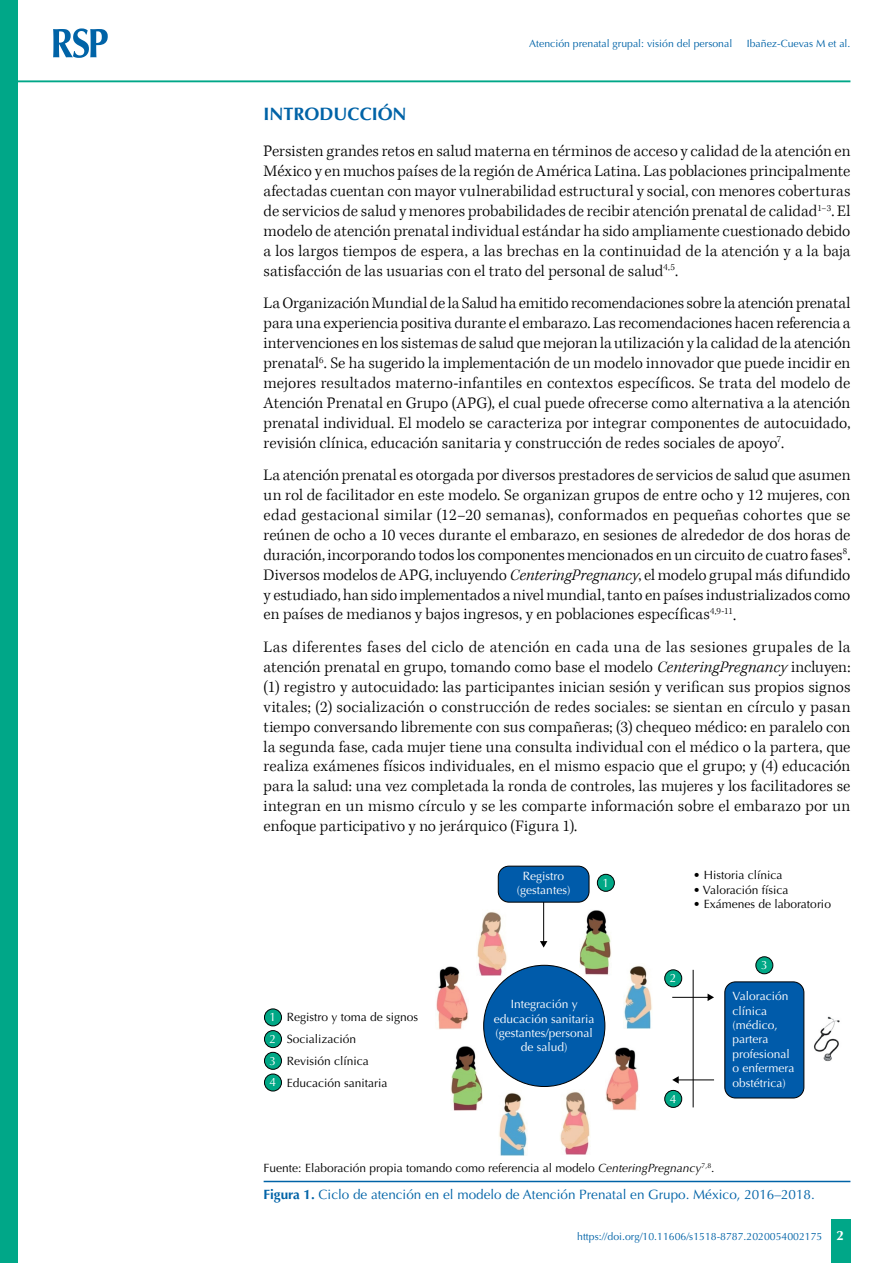
<style>
.page{position:relative;width:893px;height:1263px;background:#fff}
.page>*{position:absolute;margin:0;border:0;box-sizing:border-box;transform-origin:0 0}
.t1{font:700 18px "Optima LT Std";color:#0063a7}
.t2{font:300 16.5px/20px "Kepler Std";letter-spacing:.005em;color:#000;text-align:justify}
.t3{font:13.5px "Optima LT Std";color:#0063a7}
.t4{font:700 13.5px "Optima LT Std";color:#fff}
.t5{font:12px/14.4px "Optima";color:#fff;text-align:center}
.t6{font:12px/21.9px "Optima";color:#000}
.t7{font:12px "Optima LT Std";color:#000}
.t8{font:10.5px "Optima LT Std";color:#0063a7}
.s1{font-style:italic}
.s2{font-weight:700}
</style>
<div class="page">
<div style="left:831px;top:1220px;width:20px;height:43px;background:#00a788"></div>
<div style="left:0;top:0;width:18px;height:1263px;background:#00a788"></div>
<svg style="left:53px;top:28px;width:55px;height:30px"></svg>
<hr style="left:18px;top:80px;width:832px;height:2px;background:#00a788">
<hr style="left:264px;top:1181px;width:586px;height:1px;background:#0063a7">
<div style="left:264px;top:1009px;width:17px;height:17px;background:#00a886;border-radius:50%"></div>
<div style="left:264px;top:1008px;width:18px;height:18px;border:1px solid #000;border-radius:50%"></div>
<div style="left:264px;top:1030px;width:17px;height:17px;background:#00a886;border-radius:50%"></div>
<div style="left:264px;top:1030px;width:18px;height:18px;border:1px solid #000;border-radius:50%"></div>
<div style="left:264px;top:1052px;width:17px;height:17px;background:#00a886;border-radius:50%"></div>
<div style="left:264px;top:1052px;width:18px;height:18px;border:1px solid #000;border-radius:50%"></div>
<div style="left:264px;top:1074px;width:17px;height:17px;background:#00a886;border-radius:50%"></div>
<div style="left:264px;top:1074px;width:18px;height:17px;border:1px solid #000;border-radius:50%"></div>
<img style="left:804px;top:1016px;width:36px;height:46px">
<hr style="left:543px;top:895px;width:1px;height:47px;background:#000">
<svg style="left:540px;top:941px;width:7px;height:6px"></svg>
<div style="left:498px;top:866px;width:91px;height:36px;background:#005baa;border-radius:11px"></div>
<div style="left:498px;top:866px;width:91px;height:36px;border:1px solid #000;border-radius:11px"></div>
<div style="left:597px;top:874px;width:17px;height:17px;background:#00a886;border-radius:50%"></div>
<div style="left:597px;top:874px;width:18px;height:18px;border:1px solid #000;border-radius:50%"></div>
<div style="left:484px;top:965px;width:121px;height:121px;background:#005baa;border-radius:50%"></div>
<div style="left:756px;top:957px;width:17px;height:17px;background:#00a886;border-radius:50%"></div>
<div style="left:755px;top:956px;width:18px;height:18px;border:1px solid #000;border-radius:50%"></div>
<div style="left:665px;top:970px;width:17px;height:17px;background:#00a886;border-radius:50%"></div>
<div style="left:664px;top:969px;width:18px;height:18px;border:1px solid #000;border-radius:50%"></div>
<div style="left:665px;top:1090px;width:17px;height:17px;background:#00a886;border-radius:50%"></div>
<div style="left:664px;top:1090px;width:18px;height:18px;border:1px solid #000;border-radius:50%"></div>
<div style="left:725px;top:982px;width:79px;height:116px;background:#005baa;border-radius:11px"></div>
<div style="left:724px;top:981px;width:80px;height:117px;border:1px solid #000;border-radius:11px"></div>
<img style="left:477px;top:912px;width:30px;height:63px">
<img style="left:606px;top:1047px;width:33px;height:63px">
<img style="left:579px;top:910px;width:32px;height:65px">
<img style="left:499px;top:1093px;width:28px;height:62px">
<img style="left:560px;top:1092px;width:30px;height:63px">
<img style="left:436px;top:966px;width:32px;height:63px">
<img style="left:451px;top:1046px;width:32px;height:65px">
<img style="left:624px;top:966px;width:28px;height:62px">
<hr style="left:672px;top:997px;width:37px;height:1px;background:#000">
<svg style="left:708px;top:994px;width:6px;height:7px"></svg>
<hr style="left:678px;top:1079px;width:36px;height:1px;background:#000">
<svg style="left:672px;top:1076px;width:7px;height:8px"></svg>
<hr style="left:693px;top:970px;width:1px;height:137px;background:#000">
<p class="t8" style="left:529px;top:37px;width:205px">Atención prenatal grupal: visión del personal</p>
<p class="t8" style="left:747px;top:37px;width:105px">Ibañez-Cuevas M et al.</p>
<p class="t1" style="left:264px;top:103px;width:145px">INTRODUCCIÓN</p>
<p class="t2" style="left:264px;top:142px;width:588px">Persisten grandes retos en salud materna en términos de acceso y calidad de la atención en México y en muchos países de la región de América Latina. Las poblaciones principalmente afectadas cuentan con mayor vulnerabilidad estructural y social, con menores coberturas de servicios de salud y menores probabilidades de recibir atención prenatal de calidad<sup>1–3</sup>. El modelo de atención prenatal individual estándar ha sido ampliamente cuestionado debido a los largos tiempos de espera, a las brechas en la continuidad de la atención y a la baja satisfacción de las usuarias con el trato del personal de salud<sup>4,5</sup>.</p>
<p class="t2" style="left:264px;top:294px;width:588px">La Organización Mundial de la Salud ha emitido recomendaciones sobre la atención prenatal para una experiencia positiva durante el embarazo. Las recomendaciones hacen referencia a intervenciones en los sistemas de salud que mejoran la utilización y la calidad de la atención prenatal<sup>6</sup>. Se ha sugerido la implementación de un modelo innovador que puede incidir en mejores resultados materno-infantiles en contextos específicos. Se trata del modelo de Atención Prenatal en Grupo (APG), el cual puede ofrecerse como alternativa a la atención prenatal individual. El modelo se caracteriza por integrar componentes de autocuidado, revisión clínica, educación sanitaria y construcción de redes sociales de apoyo<sup>7</sup>.</p>
<p class="t2" style="left:264px;top:466px;width:588px">La atención prenatal es otorgada por diversos prestadores de servicios de salud que asumen un rol de facilitador en este modelo. Se organizan grupos de entre ocho y 12 mujeres, con edad gestacional similar (12–20 semanas), conformados en pequeñas cohortes que se reúnen de ocho a 10 veces durante el embarazo, en sesiones de alrededor de dos horas de duración, incorporando todos los componentes mencionados en un circuito de cuatro fases<sup>8</sup>.<br>Diversos modelos de APG, incluyendo <span class="s1">CenteringPregnancy</span>, el modelo grupal más difundido y estudiado, han sido implementados a nivel mundial, tanto en países industrializados como en países de medianos y bajos ingresos, y en poblaciones específicas<sup>4,9-11</sup>.</p>
<p class="t2" style="left:264px;top:638px;width:588px">Las diferentes fases del ciclo de atención en cada una de las sesiones grupales de la atención prenatal en grupo, tomando como base el modelo <span class="s1">CenteringPregnancy</span> incluyen: (1) registro y autocuidado: las participantes inician sesión y verifican sus propios signos vitales; (2) socialización o construcción de redes sociales: se sientan en círculo y pasan tiempo conversando libremente con sus compañeras; (3) chequeo médico: en paralelo con la segunda fase, cada mujer tiene una consulta individual con el médico o la partera, que realiza exámenes físicos individuales, en el mismo espacio que el grupo; y (4) educación para la salud: una vez completada la ronda de controles, las mujeres y los facilitadores se integran en un mismo círculo y se les comparte información sobre el embarazo por un enfoque participativo y no jerárquico (Figura 1).</p>
<p class="t5" style="left:517px;top:869px;width:55px">Registro (gestantes)</p>
<p class="t6" style="left:693px;top:865px;width:91px">• Historia clínica</p>
<p class="t5" style="left:602px;top:875px;width:8px">1</p>
<p class="t6" style="left:693px;top:879px;width:97px">• Valoración física</p>
<p class="t6" style="left:693px;top:893px;width:139px">• Exámenes de laboratorio</p>
<p class="t5" style="left:270px;top:1006px;width:8px;line-height:21.8px;text-align:justify">1<br>2<br>3<br>4</p>
<p class="t6" style="left:287px;top:1006px;width:133px">Registro y toma de signos<br>Socialización<br>Revisión clínica<br>Educación sanitaria</p>
<p class="t5" style="left:494px;top:997px;width:102px">Integración y educación sanitaria (gestantes/personal de salud)</p>
<p class="t5" style="left:670px;top:971px;width:8px">2</p>
<p class="t5" style="left:670px;top:1092px;width:8px">4</p>
<p class="t5" style="left:761px;top:958px;width:8px">3</p>
<p class="t5" style="left:733px;top:989px;width:63px;text-align:left">Valoración clínica (médico, partera profesional o enfermera obstétrica)</p>
<p class="t7" style="left:264px;top:1161px;width:452px">Fuente: Elaboración propia tomando como referencia al modelo <span class="s1">CenteringPregnancy</span><sup>7,8</sup>.</p>
<p class="t3" style="left:264px;top:1187px;width:553px"><span class="s2">Figura 1.</span> Ciclo de atención en el modelo de Atención Prenatal en Grupo. México, 2016–2018.</p>
<p class="t8" style="left:577px;top:1230px;width:247px">https://doi.org/10.11606/s1518-8787.2020054002175</p>
<p class="t4" style="left:836px;top:1228px;width:9px">2</p>
</div>
